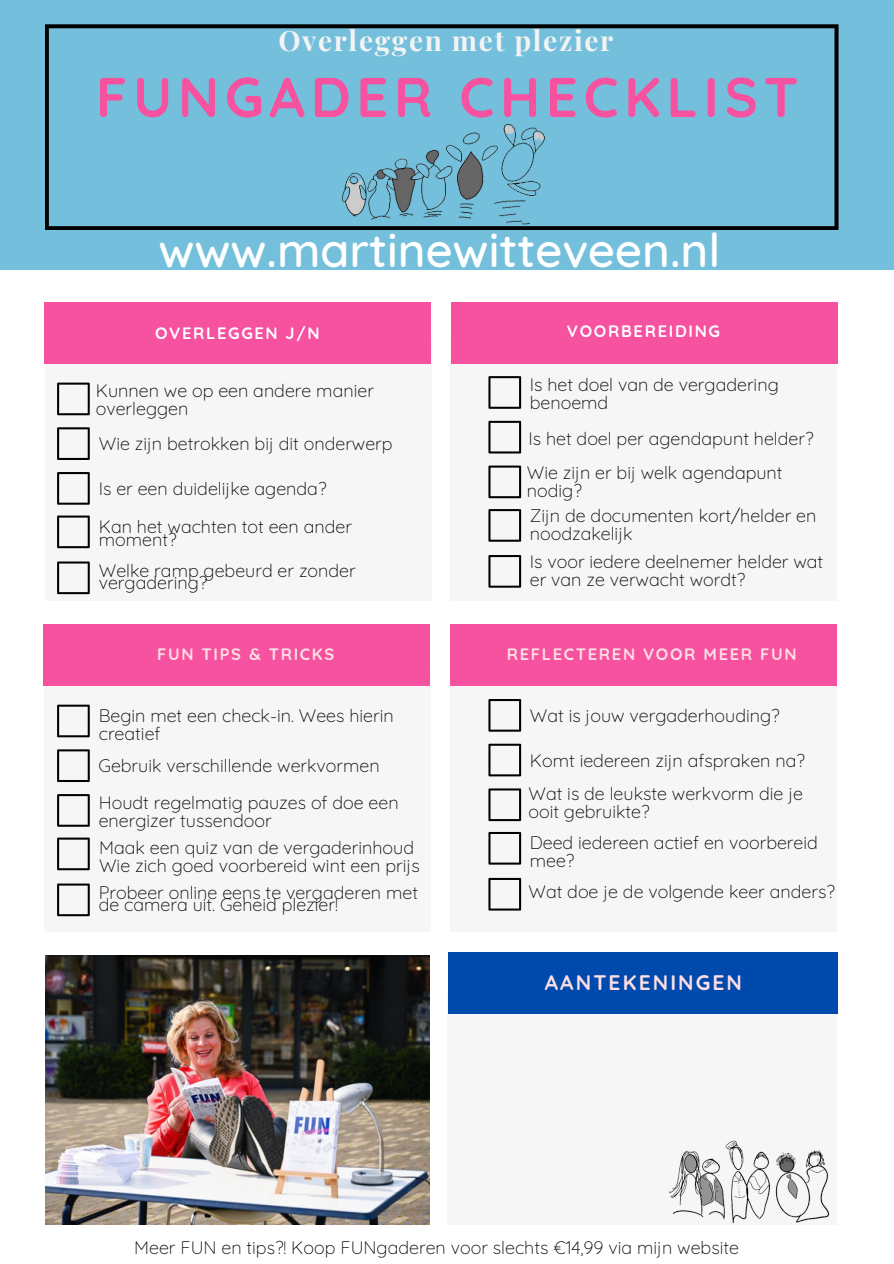
<style>
.page{position:relative;width:894px;height:1264px;background:#fff}
.page>*{position:absolute;margin:0;border:0;box-sizing:border-box;transform-origin:0 0}
.t1{font:700 55.95px "Quicksand";letter-spacing:.1em;color:#f652a0}
.t2{font:500 47.25px "Quicksand";color:#fff}
.t3{font:700 27.9px "Playfair Display";letter-spacing:.06em;color:#f4f3f3}
.t4{font:700 21px "Quicksand";letter-spacing:.1em;color:#ffdfe4}
.t5{font:300 18px/18px "Quicksand";color:#000}
.t6{font:700 16.5px "Quicksand";letter-spacing:.1em;color:#ffdfe4}
.t7{font:700 16.5px "Quicksand";letter-spacing:.1em;color:#fff}
</style>
<div class="page">
<div style="left:0;top:0;width:893px;height:270px;background:#74c0dc"></div>
<svg style="left:45px;top:24px;width:793px;height:206px"></svg>
<div style="left:45px;top:338px;width:387px;height:263px;background:#f6f6f6"></div>
<div style="left:450px;top:338px;width:386px;height:263px;background:#f6f6f6"></div>
<div style="left:44px;top:302px;width:386px;height:62px;background:#f652a0"></div>
<div style="left:451px;top:302px;width:386px;height:62px;background:#f652a0"></div>
<div style="left:447px;top:994px;width:389px;height:230px;background:#f6f6f6"></div>
<div style="left:448px;top:952px;width:390px;height:62px;background:#004aad"></div>
<div style="left:44px;top:669px;width:386px;height:262px;background:#f6f6f6"></div>
<div style="left:450px;top:669px;width:386px;height:262px;background:#f6f6f6"></div>
<div style="left:43px;top:624px;width:386px;height:62px;background:#f652a0"></div>
<div style="left:450px;top:624px;width:386px;height:62px;background:#f652a0"></div>
<svg style="left:57px;top:515px;width:33px;height:33px"></svg>
<svg style="left:57px;top:382px;width:33px;height:33px"></svg>
<svg style="left:57px;top:427px;width:33px;height:33px"></svg>
<svg style="left:57px;top:472px;width:33px;height:32px"></svg>
<svg style="left:57px;top:561px;width:33px;height:33px"></svg>
<svg style="left:488px;top:509px;width:33px;height:32px"></svg>
<svg style="left:488px;top:376px;width:33px;height:33px"></svg>
<svg style="left:488px;top:421px;width:33px;height:32px"></svg>
<svg style="left:488px;top:465px;width:33px;height:33px"></svg>
<svg style="left:488px;top:555px;width:33px;height:32px"></svg>
<svg style="left:57px;top:837px;width:33px;height:33px"></svg>
<svg style="left:57px;top:704px;width:33px;height:33px"></svg>
<svg style="left:57px;top:749px;width:33px;height:33px"></svg>
<svg style="left:57px;top:794px;width:33px;height:32px"></svg>
<svg style="left:57px;top:883px;width:33px;height:33px"></svg>
<svg style="left:488px;top:832px;width:33px;height:32px"></svg>
<svg style="left:488px;top:699px;width:33px;height:32px"></svg>
<svg style="left:488px;top:743px;width:33px;height:33px"></svg>
<svg style="left:488px;top:788px;width:33px;height:33px"></svg>
<svg style="left:488px;top:877px;width:33px;height:33px"></svg>
<img style="left:45px;top:955px;width:384px;height:269px">
<img style="left:669px;top:1140px;width:161px;height:84px">
<h3 class="t3" style="left:278px;top:21px;width:336px">Overleggen met plezier</h3>
<h1 class="t1" style="left:96px;top:61px;width:704px">FUNGADER CHECKLIST</h1>
<h2 class="t2" style="left:158px;top:220px;width:563px">www.martinewitteveen.nl</h2>
<p class="t7" style="left:155px;top:322px;width:166px">OVERLEGGEN J/N</p>
<p class="t7" style="left:566px;top:321px;width:154px">VOORBEREIDING</p>
<p class="t5" style="left:96px;top:381px;width:279px">Kunnen we op een andere manier overleggen</p>
<p class="t5" style="left:99px;top:434px;width:295px">Wie zijn betrokken bij dit onderwerp</p>
<p class="t5" style="left:99px;top:469px;width:255px;line-height:38.5px">Is er een duidelijke agenda?<br>Kan het wachten tot een ander</p>
<p class="t5" style="left:99px;top:523px;width:258px;line-height:31px">moment?<br>Welke ramp gebeurd er zonder</p>
<p class="t5" style="left:99px;top:573px;width:110px">vergadering?</p>
<p class="t5" style="left:529px;top:375px;width:250px">Is het doel van de vergadering benoemd</p>
<p class="t5" style="left:526px;top:421px;width:288px;line-height:34.3px">Is het doel per agendapunt helder?<br>Wie zijn er bij welk agendapunt</p>
<p class="t5" style="left:526px;top:478px;width:291px;line-height:24.8px">nodig?<br>Zijn de documenten kort/helder en</p>
<p class="t5" style="left:529px;top:524px;width:104px">noodzakelijk</p>
<p class="t5" style="left:529px;top:552px;width:295px">Is voor iedere deelnemer helder wat er van ze verwacht wordt?</p>
<p class="t6" style="left:157px;top:643px;width:178px">FUN TIPS &amp; TRICKS</p>
<p class="t6" style="left:506px;top:643px;width:291px">REFLECTEREN VOOR MEER FUN</p>
<p class="t5" style="left:99px;top:706px;width:296px">Begin met een check-in. Wees hierin creatief</p>
<p class="t5" style="left:98px;top:746px;width:301px;line-height:36.9px">Gebruik verschillende werkvormen<br>Houdt regelmatig pauzes of doe een</p>
<p class="t5" style="left:99px;top:806px;width:317px;line-height:27.2px">energizer tussendoor<br>Maak een quiz van de vergaderinhoud</p>
<p class="t5" style="left:99px;top:852px;width:322px;line-height:26.7px">Wie zich goed voorbereid wint een prijs<br>Probeer online eens te vergaderen met</p>
<p class="t5" style="left:99px;top:895px;width:240px">de camera uit. Geheid plezier!</p>
<p class="t5" style="left:529px;top:706px;width:251px">Wat is jouw vergaderhouding?</p>
<p class="t5" style="left:528px;top:743px;width:278px;line-height:33.6px">Komt iedereen zijn afspraken na?<br>Wat is de leukste werkvorm die je</p>
<p class="t5" style="left:528px;top:796px;width:291px;line-height:30.5px">ooit gebruikte?<br>Deed iedereen actief en voorbereid</p>
<p class="t5" style="left:528px;top:844px;width:308px;line-height:30.9px">mee?<br>Wat doe je de volgende keer anders?</p>
<p class="t4" style="left:544px;top:968px;width:199px">AANTEKENINGEN</p>
<p class="t5" style="left:134px;top:1238px;width:606px">Meer FUN en tips?! Koop FUNgaderen voor slechts €14,99 via mijn website</p>
</div>
